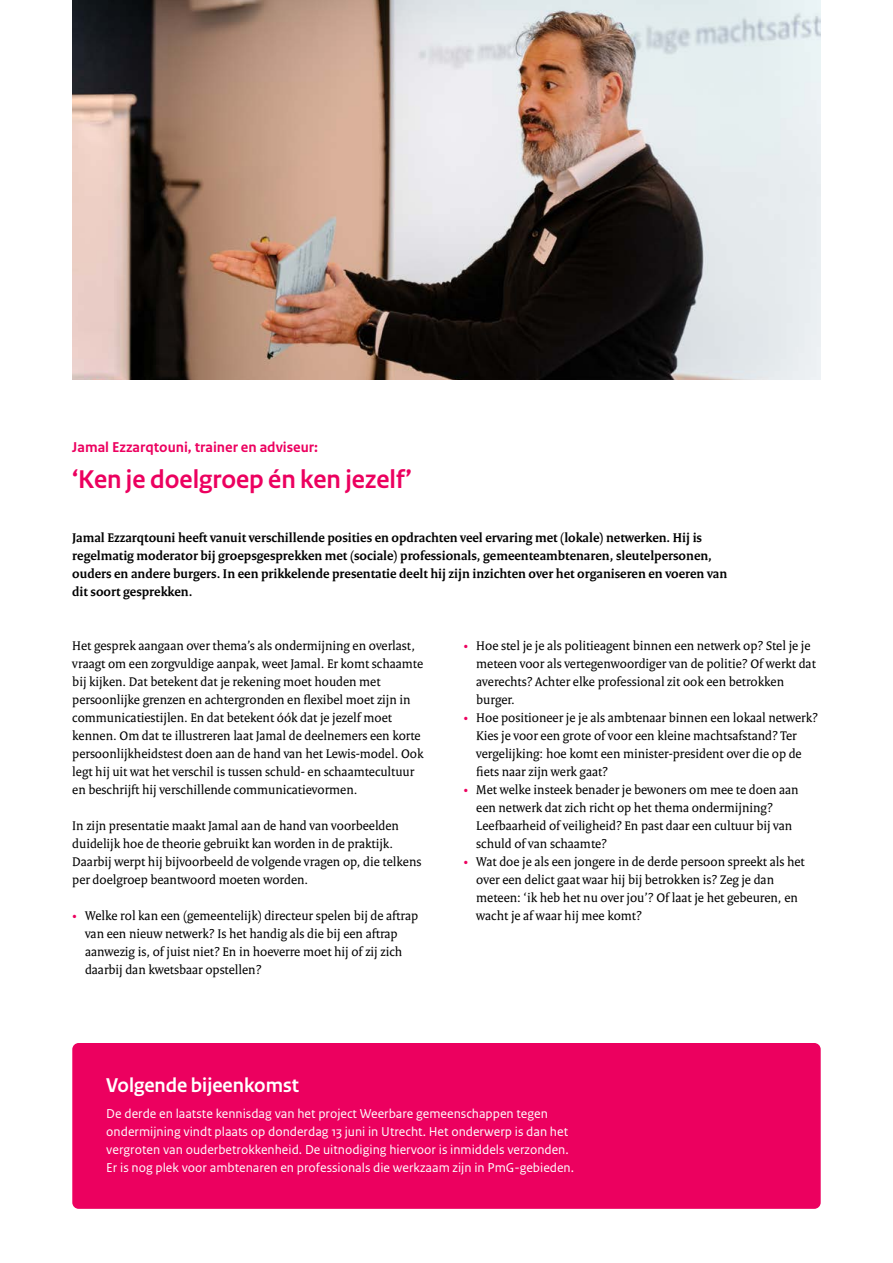
<style>
.page{position:relative;width:893px;height:1263px;background:#fff}
.page>*{position:absolute;margin:0;border:0;box-sizing:border-box;transform-origin:0 0}
.H3_04_RO_Paragraafkop_Sans{font:700 27px "Rijksoverheid Sans Heading";color:#ec005f}
.Onderwerp{font:700 21px "Rijksoverheid Sans Heading";color:#fff}
.Naam{font:700 15px "Rijksoverheid Sans Text";color:#ec005f}
.P_10_RO_Broodtekst_Serif{font:13.5px/18px "Rijksoverheid Serif";color:#000}
.P_09_RO_Inleiding{font:700 13.5px/18px "Rijksoverheid Serif";color:#000}
.P_10_RO_Broodtekst_Sans{font:13.5px/18px "Rijksoverheid Sans Text";color:#fff}
.s1{color:#ec005f}
</style>
<div class="page">
<img style="left:72px;top:0;width:749px;height:380px">
<div style="left:72px;top:1043px;width:749px;height:166px;background:#ec005f;border-radius:6px"></div>
<h4 class="Naam" style="left:72px;top:438px;width:247px">Jamal Ezzarqtouni, trainer en adviseur:</h4>
<h3 class="H3_04_RO_Paragraafkop_Sans" style="left:72px;top:464px;width:341px">‘Ken je doelgroep én ken jezelf’</h3>
<p class="P_09_RO_Inleiding" style="left:72px;top:528px;width:656px">Jamal Ezzarqtouni heeft vanuit verschillende posities en opdrachten veel ervaring met (lokale) netwerken. Hij is regelmatig moderator bij groepsgesprekken met (sociale) professionals, gemeenteambtenaren, sleutelpersonen, ouders en andere burgers. In een prikkelende presentatie deelt hij zijn inzichten over het organiseren en voeren van dit soort gesprekken.</p>
<p class="P_10_RO_Broodtekst_Serif" style="left:72px;top:636px;width:353px">Het gesprek aangaan over thema’s als ondermijning en overlast, vraagt om een zorgvuldige aanpak, weet Jamal. Er komt schaamte bij kijken. Dat betekent dat je rekening moet houden met persoonlijke grenzen en achtergronden en flexibel moet zijn in communicatiestijlen. En dat betekent óók dat je jezelf moet kennen. Om dat te illustreren laat Jamal de deelnemers een korte persoonlijkheidstest doen aan de hand van het Lewis-model. Ook legt hij uit wat het verschil is tussen schuld- en schaamtecultuur en beschrijft hij verschillende communicatievormen.</p>
<p class="P_10_RO_Broodtekst_Serif" style="left:72px;top:816px;width:351px">In zijn presentatie maakt Jamal aan de hand van voorbeelden duidelijk hoe de theorie gebruikt kan worden in de praktijk.<br>Daarbij werpt hij bijvoorbeeld de volgende vragen op, die telkens per doelgroep beantwoord moeten worden.</p>
<p class="P_10_RO_Broodtekst_Serif" style="left:85px;top:906px;width:335px;text-indent:-13px"><span class="s1">•</span> Welke rol kan een (gemeentelijk) directeur spelen bij de aftrap van een nieuw netwerk? Is het handig als die bij een aftrap aanwezig is, of juist niet? En in hoeverre moet hij of zij zich daarbij dan kwetsbaar opstellen?</p>
<p class="P_10_RO_Broodtekst_Serif" style="left:476px;top:636px;width:341px;text-indent:-13px"><span class="s1">•</span> Hoe stel je je als politieagent binnen een netwerk op? Stel je je meteen voor als vertegenwoordiger van de politie? Of werkt dat averechts? Achter elke professional zit ook een betrokken burger.</p>
<p class="P_10_RO_Broodtekst_Serif" style="left:476px;top:708px;width:343px;text-indent:-13px"><span class="s1">•</span> Hoe positioneer je je als ambtenaar binnen een lokaal netwerk?<br>Kies je voor een grote of voor een kleine machtsafstand? Ter vergelijking: hoe komt een minister-president over die op de fiets naar zijn werk gaat?</p>
<p class="P_10_RO_Broodtekst_Serif" style="left:476px;top:780px;width:324px;text-indent:-13px"><span class="s1">•</span> Met welke insteek benader je bewoners om mee te doen aan een netwerk dat zich richt op het thema ondermijning?<br>Leefbaarheid of veiligheid? En past daar een cultuur bij van schuld of van schaamte?</p>
<p class="P_10_RO_Broodtekst_Serif" style="left:476px;top:852px;width:330px;text-indent:-13px"><span class="s1">•</span> Wat doe je als een jongere in de derde persoon spreekt als het over een delict gaat waar hij bij betrokken is? Zeg je dan meteen: ‘ik heb het nu over jou’? Of laat je het gebeuren, en wacht je af waar hij mee komt?</p>
<h3 class="Onderwerp" style="left:106px;top:1074px;width:194px">Volgende bijeenkomst</h3>
<p class="P_10_RO_Broodtekst_Sans" style="left:106px;top:1105px;width:469px">De derde en laatste kennisdag van het project Weerbare gemeenschappen tegen ondermijning vindt plaats op donderdag 13 juni in Utrecht. Het onderwerp is dan het vergroten van ouderbetrokkenheid. De uitnodiging hiervoor is inmiddels verzonden.<br>Er is nog plek voor ambtenaren en professionals die werkzaam zijn in PmG-gebieden.</p>
</div>
